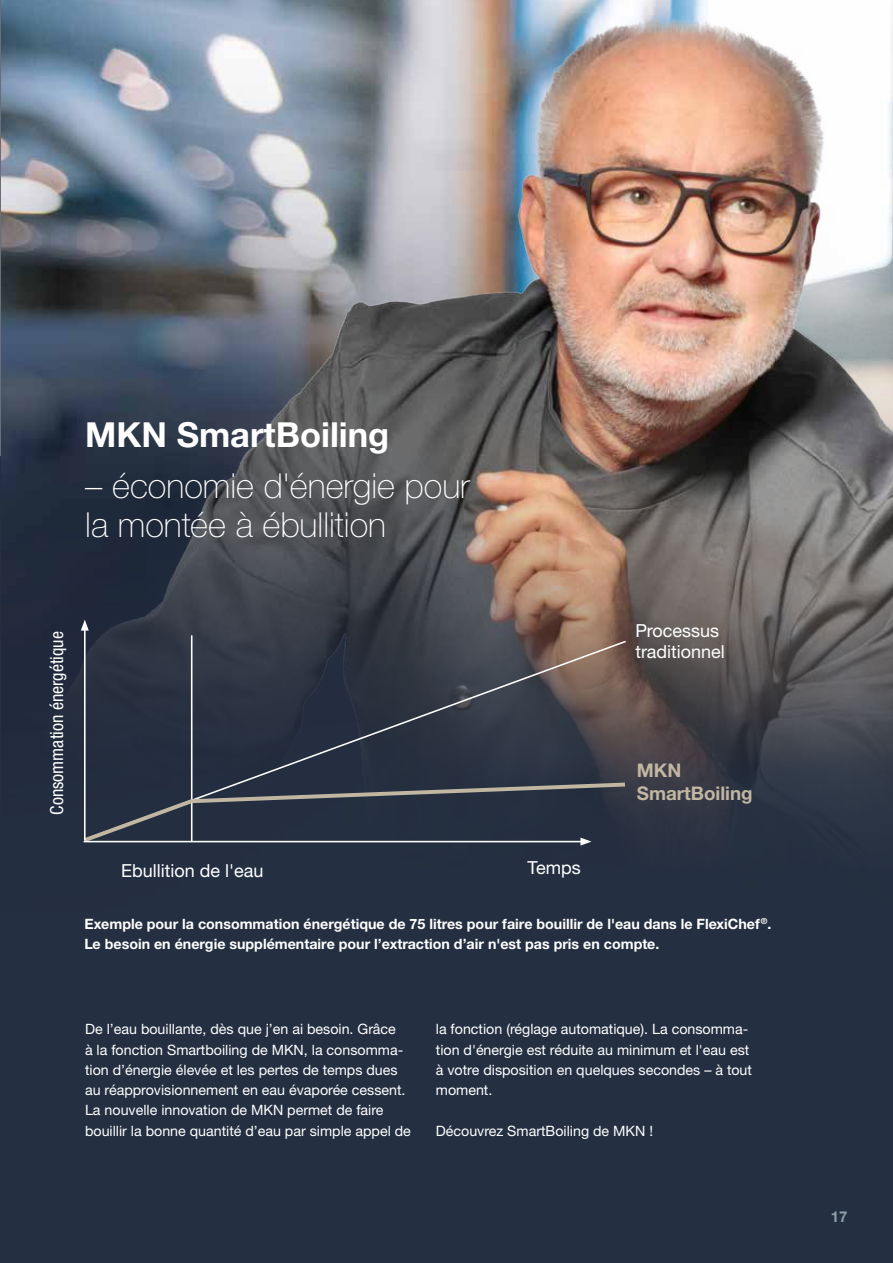
<style>
.page{position:relative;width:893px;height:1263px;background:#242f41}
.page>*{position:absolute;margin:0;border:0;box-sizing:border-box;transform-origin:0 0}
.t1{font:100 34.5px/39px "Helvetica Neue LTW1 G";color:#fff}
.t2{font:700 34.5px "Helvetica Neue LTW1 G";color:#fff}
.t3{font:700 18.75px/22.5px "Helvetica Neue LTW1 G";color:#c1b6a1}
.t4{font:18px/21.6px "Helvetica Neue LTW1 G";color:#fff}
.t5{font:condensed 18px "Helvetica Neue LTW1 G";color:#fff}
.t6{font:700 15px "Helvetica Neue LTW1 G";color:#8e9fa9}
.t7{font:14.25px/20.2px "Helvetica Neue LTW1 G";color:#fff}
.t8{font:700 14.25px/20.2px "Helvetica Neue LTW1 G";color:#fff}
</style>
<div class="page">
<img style="left:1px;top:0;width:42px;height:464px">
<img style="left:43px;top:0;width:850px;height:846px">
<svg style="left:86px;top:634px;width:542px;height:146px"></svg>
<svg style="left:80px;top:780px;width:549px;height:65px"></svg>
<hr style="left:84px;top:628px;width:2px;height:212px;background:#fff">
<svg style="left:81px;top:620px;width:8px;height:11px"></svg>
<h1 class="t2" style="left:85px;top:413px;width:306px">MKN SmartBoiling</h1>
<h1 class="t1" style="left:85px;top:466px;width:386px">– économie d'énergie pour la montée à ébullition</h1>
<p class="t5" style="left:46px;top:815px;width:185px;rotate:-90deg">Consommation énergétique</p>
<p class="t4" style="left:636px;top:619px;width:91px">Processus traditionnel</p>
<p class="t4" style="left:121px;top:860px;width:144px">Ebullition de l'eau</p>
<p class="t4" style="left:528px;top:857px;width:55px">Temps</p>
<h2 class="t3" style="left:637px;top:759px;width:117px">MKN<br>SmartBoiling</h2>
<p class="t8" style="left:84px;top:914px;width:689px">Exemple pour la consommation énergétique de 75 litres pour faire bouillir de l'eau dans le FlexiChef<sup>®</sup>.<br>Le besoin en énergie supplémentaire pour l’extraction d’air n'est pas pris en compte.</p>
<p class="t7" style="left:85px;top:1019px;width:327px">De l’eau bouillante, dès que j’en ai besoin. Grâce<br>à la fonction Smartboiling de MKN, la consomma&shy;tion d’énergie élevée et les pertes de temps dues au réapprovisionnement en eau évaporée cessent.<br>La nouvelle innovation de MKN permet de faire bouillir la bonne quantité d’eau par simple appel de</p>
<p class="t7" style="left:436px;top:1019px;width:318px">la fonction (réglage automatique). La consomma&shy;tion d'énergie est réduite au minimum et l'eau est à votre disposition en quelques secondes – à tout moment.</p>
<p class="t7" style="left:436px;top:1120px;width:219px">Découvrez SmartBoiling de MKN !</p>
<p class="t6" style="left:831px;top:1207px;width:18px">17</p>
</div>
